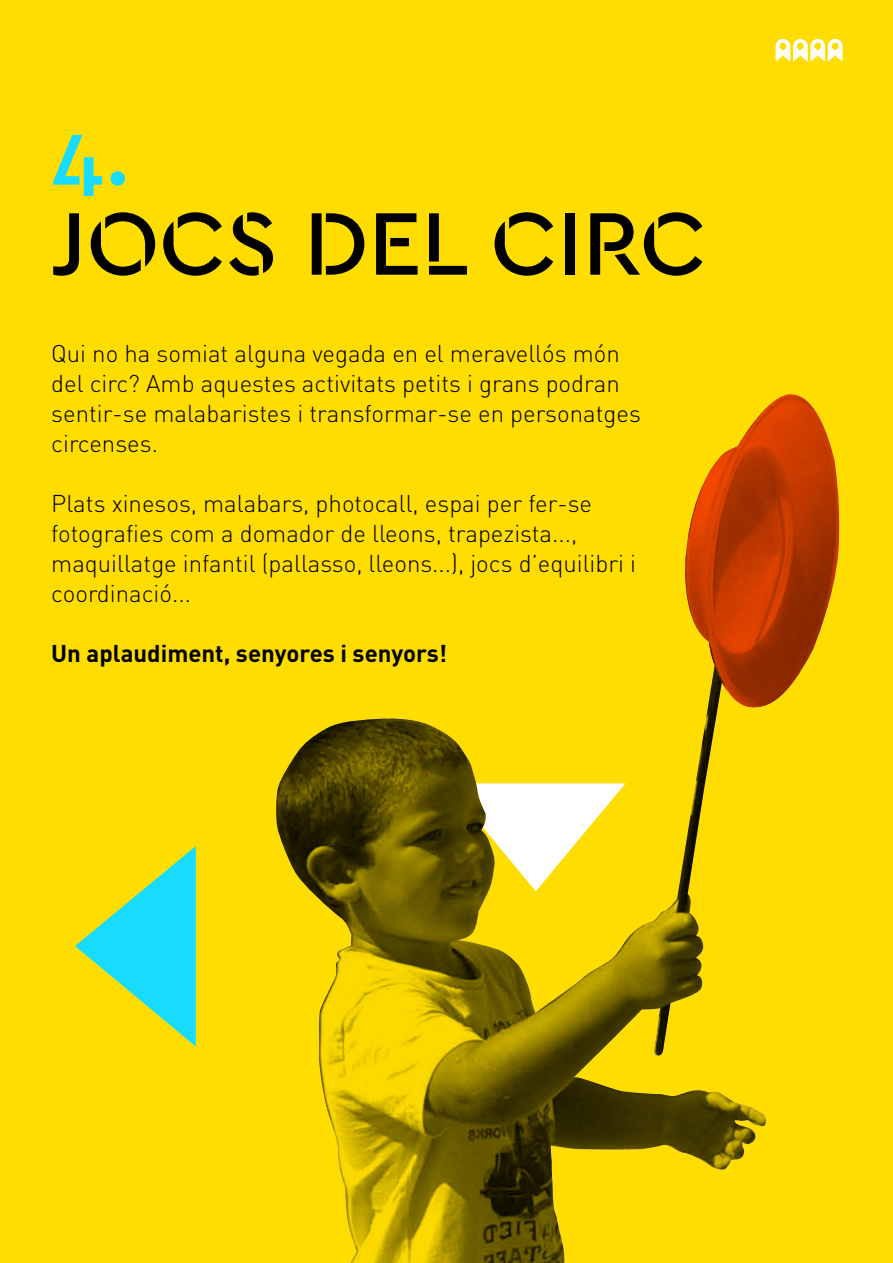
<style>
.page{position:relative;width:893px;height:1263px;background:#fd0}
.page>*{position:absolute;margin:0;border:0;box-sizing:border-box;transform-origin:0 0}
.t1{font:500 93px "Cera Stencil PRO";color:#000}
.t2{font:500 93px "Cera Stencil PRO";color:#17dcff}
.t3{font:300 24px/30px "DIN";color:#000}
.t4{font:700 24px "DIN";color:#000}
</style>
<div class="page">
<svg style="left:776px;top:39px;width:66px;height:22px"></svg>
<svg style="left:75px;top:846px;width:121px;height:200px"></svg>
<svg style="left:276px;top:707px;width:490px;height:556px"></svg>
<svg style="left:685px;top:394px;width:154px;height:313px"></svg>
<h1 class="t2" style="left:51px;top:92px;width:80px">4.</h1>
<h1 class="t1" style="left:51px;top:182px;width:657px">JOCS DEL CIRC</h1>
<p class="t3" style="left:51px;top:338px;width:591px">Qui no ha somiat alguna vegada en el meravellós món del circ? Amb aquestes activitats petits i grans podran sentir-se malabaristes i transformar-se en personatges circenses.</p>
<p class="t3" style="left:51px;top:488px;width:586px">Plats xinesos, malabars, photocall, espai per fer-se fotografies com a domador de lleons, trapezista..., maquillatge infantil (pallasso, lleons...), jocs d’equilibri i coordinació...</p>
<p class="t4" style="left:51px;top:638px;width:397px">Un aplaudiment, senyores i senyors!</p>
</div>
